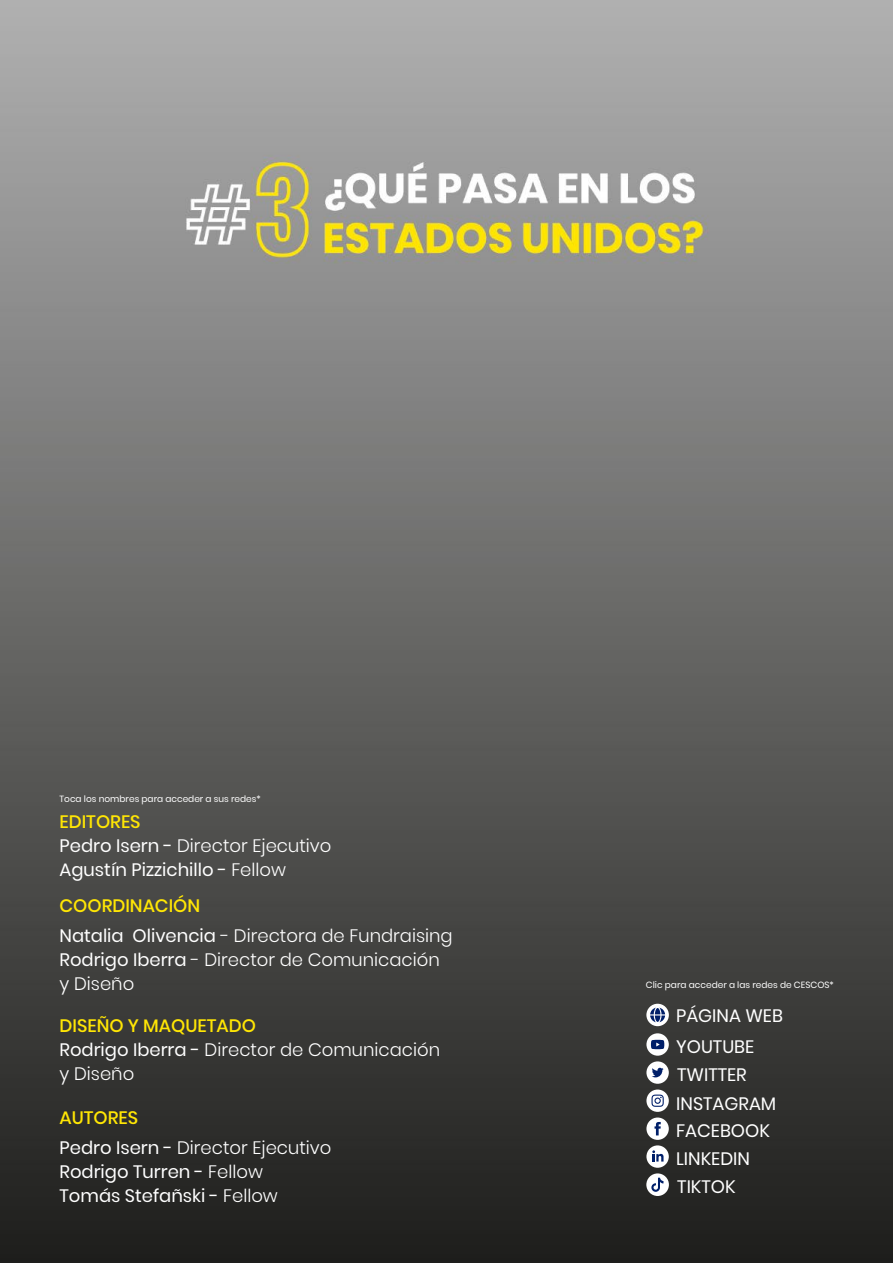
<style>
.page{position:relative;width:893px;height:1263px;background:#fff}
.page>*{position:absolute;margin:0;border:0;box-sizing:border-box;transform-origin:0 0}
.t1{font:300 18px/24px "Poppins";color:#fff}
.t2{font:18px/24px "Poppins";color:#fff}
.t3{font:9px "Poppins";color:#fff}
.s1{font-weight:500;color:#ffe604}
.s2{font-weight:300}
.s3{font-weight:400}
</style>
<div class="page">
<img style="left:0;top:0;width:893px;height:1263px">
<svg style="left:646px;top:1033px;width:23px;height:23px"></svg>
<svg style="left:651px;top:1040px;width:13px;height:9px"></svg>
<div style="left:646px;top:1061px;width:23px;height:23px;background:#fff;border-radius:50%"></div>
<svg style="left:652px;top:1068px;width:12px;height:9px"></svg>
<svg style="left:646px;top:1145px;width:23px;height:23px"></svg>
<svg style="left:652px;top:1150px;width:11px;height:11px"></svg>
<div style="left:646px;top:1117px;width:23px;height:23px;background:#fff;border-radius:50%"></div>
<svg style="left:654px;top:1122px;width:7px;height:13px"></svg>
<div style="left:646px;top:1089px;width:23px;height:23px;background:#fff;border-radius:50%"></div>
<svg style="left:651px;top:1094px;width:13px;height:13px"></svg>
<svg style="left:646px;top:1173px;width:23px;height:23px"></svg>
<svg style="left:651px;top:1178px;width:12px;height:14px"></svg>
<div style="left:646px;top:1004px;width:23px;height:22px;background:#fff;border-radius:50%"></div>
<svg style="left:650px;top:1008px;width:15px;height:14px"></svg>
<p class="t3" style="left:60px;top:793px;width:203px">Toca los nombres para acceder a sus redes*</p>
<p class="t2" style="left:60px;top:810px;width:273px"><span class="s1">EDITORES<br></span>Pedro Isern - <span class="s2">Director Ejecutivo<br></span>Agustín Pizzichillo - <span class="s2">Fellow</span></p>
<p class="t1" style="left:60px;top:891px;width:395px;line-height:30px"><span class="s1">COORDINACIÓN<br></span><span class="s3">Natalia Olivencia</span> - Directora de Fundraising</p>
<p class="t1" style="left:60px;top:948px;width:382px"><span class="s3">Rodrigo Iberra</span> - Director de Comunicación y Diseño</p>
<p class="t1" style="left:60px;top:1014px;width:382px"><span class="s1">DISEÑO Y MAQUETADO<br></span><span class="s3">Rodrigo Iberra -</span> Director de Comunicación y Diseño</p>
<p class="t1" style="left:60px;top:1103px;width:273px;line-height:30px"><span class="s1">AUTORES<br></span><span class="s3">Pedro Isern -</span> Director Ejecutivo</p>
<p class="t2" style="left:60px;top:1160px;width:220px">Rodrigo Turren - <span class="s2">Fellow<br></span>Tomás Stefañski - <span class="s2">Fellow</span></p>
<p class="t3" style="left:646px;top:979px;width:189px">Clic para acceder a las redes de CESCOS*</p>
<p class="t2" style="left:676px;top:1001px;width:108px;line-height:30.6px">PÁGINA WEB<br>YOUTUBE</p>
<p class="t2" style="left:676px;top:1060px;width:102px;line-height:29px">TWITTER<br>INSTAGRAM</p>
<p class="t2" style="left:676px;top:1119px;width:95px">FACEBOOK</p>
<p class="t2" style="left:676px;top:1145px;width:75px;line-height:27.9px">LINKEDIN<br>TIKTOK</p>
</div>
